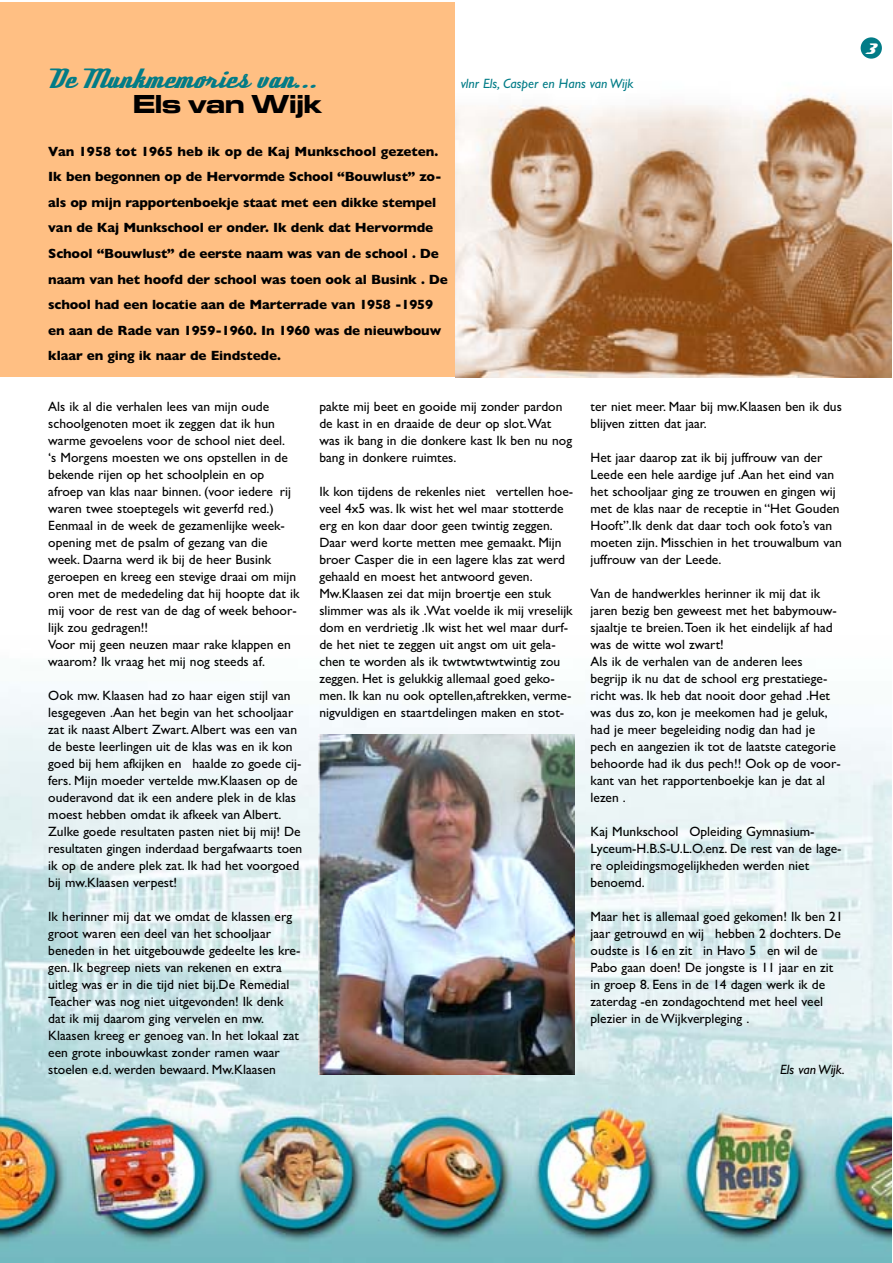
<style>
.page{position:relative;width:893px;height:1263px;background:#fff}
.page>*{position:absolute;margin:0;border:0;box-sizing:border-box;transform-origin:0 0}
.t1{font:30px "Deftone Stylus";letter-spacing:.035em;color:#027c87}
.t2{font:28.5px "Deftone Stylus";color:#fff}
.t3{font:27px "Microgramma D Bold Exte";color:#000}
.t4{font:13.5px/17.1px "Gill Sans";color:#000}
.t5{font:700 13.5px/25.5px "Gill Sans";letter-spacing:-.01em;color:#000}
.t6{font:italic 13.5px "Gill Sans";color:#027c87}
.t7{font:italic 13.5px "Gill Sans";color:#000}
</style>
<div class="page">
<img style="left:0;top:689px;width:891px;height:574px">
<div style="left:0;top:3px;width:891px;height:374px;background:#ffbf83"></div>
<img style="left:455px;top:3px;width:436px;height:374px">
<div style="left:861px;top:37px;width:21px;height:22px;background:#027c87;border-radius:50%"></div>
<img style="left:319px;top:734px;width:255px;height:340px">
<h1 class="t1" style="left:48px;top:67px;width:269px">De Munkmemories van...</h1>
<h3 class="t3" style="left:133px;top:94px;width:190px">Els van Wijk</h3>
<p class="t5" style="left:48px;top:140px;width:401px">Van 1958 tot 1965 heb ik op de Kaj Munkschool gezeten.<br>Ik ben begonnen op de Hervormde School “Bouwlust” zo&shy;als op mijn rapportenboekje staat met een dikke stempel van de Kaj Munkschool er onder. Ik denk dat Hervormde School “Bouwlust” de eerste naam was van de school . De naam van het hoofd der school was toen ook al Busink . De school had een locatie aan de Marterrade van 1958 -1959 en aan de Rade van 1959-1960. In 1960 was de nieuwbouw klaar en ging ik naar de Eindstede.</p>
<p class="t6" style="left:461px;top:79px;width:174px">vlnr Els, Casper en Hans van Wijk</p>
<p class="t4" style="left:48px;top:399px;width:253px">Als ik al die verhalen lees van mijn oude schoolgenoten moet ik zeggen dat ik hun warme gevoelens voor de school niet deel.<br>‘s Morgens moesten we ons opstellen in de bekende rijen op het schoolplein en op afroep van klas naar binnen. (voor iedere rij waren twee stoeptegels wit geverfd red.)<br>Eenmaal in de week de gezamenlijke week&shy;opening met de psalm of gezang van die week. Daarna werd ik bij de heer Busink geroepen en kreeg een stevige draai om mijn oren met de mededeling dat hij hoopte dat ik mij voor de rest van de dag of week behoor&shy;lijk zou gedragen!!<br>Voor mij geen neuzen maar rake klappen en waarom? Ik vraag het mij nog steeds af.</p>
<p class="t4" style="left:48px;top:689px;width:256px">Ook mw. Klaasen had zo haar eigen stijl van lesgegeven .Aan het begin van het schooljaar zat ik naast Albert Zwart.Albert was een van de beste leerlingen uit de klas was en ik kon goed bij hem afkijken en haalde zo goede cij&shy;fers. Mijn moeder vertelde mw.Klaasen op de ouderavond dat ik een andere plek in de klas moest hebben omdat ik afkeek van Albert.<br>Zulke goede resultaten pasten niet bij mij! De resultaten gingen inderdaad bergafwaarts toen ik op de andere plek zat. Ik had het voorgoed bij mw.Klaasen verpest!</p>
<p class="t4" style="left:48px;top:910px;width:254px">Ik herinner mij dat we omdat de klassen erg groot waren een deel van het schooljaar beneden in het uitgebouwde gedeelte les kre&shy;gen. Ik begreep niets van rekenen en extra uitleg was er in die tijd niet bij.De Remedial Teacher was nog niet uitgevonden! Ik denk dat ik mij daarom ging vervelen en mw.<br>Klaasen kreeg er genoeg van. In het lokaal zat een grote inbouwkast zonder ramen waar stoelen e.d. werden bewaard. Mw.Klaasen</p>
<p class="t4" style="left:319px;top:399px;width:254px">pakte mij beet en gooide mij zonder pardon de kast in en draaide de deur op slot.Wat was ik bang in die donkere kast Ik ben nu nog bang in donkere ruimtes.</p>
<p class="t4" style="left:319px;top:484px;width:255px">Ik kon tijdens de rekenles niet vertellen hoe&shy;veel 4x5 was. Ik wist het wel maar stotterde erg en kon daar door geen twintig zeggen.<br>Daar werd korte metten mee gemaakt. Mijn broer Casper die in een lagere klas zat werd gehaald en moest het antwoord geven.<br>Mw.Klaasen zei dat mijn broertje een stuk slimmer was als ik .Wat voelde ik mij vreselijk dom en verdrietig .Ik wist het wel maar durf&shy;de het niet te zeggen uit angst om uit gela&shy;chen te worden als ik twtwtwtwtwintig zou zeggen. Het is gelukkig allemaal goed geko&shy;men. Ik kan nu ook optellen,aftrekken, verme&shy;nigvuldigen en staartdelingen maken en stot-</p>
<p class="t4" style="left:591px;top:399px;width:253px">ter niet meer. Maar bij mw.Klaasen ben ik dus blijven zitten dat jaar.</p>
<p class="t4" style="left:591px;top:450px;width:253px">Het jaar daarop zat ik bij juffrouw van der Leede een hele aardige juf .Aan het eind van het schooljaar ging ze trouwen en gingen wij met de klas naar de receptie in “Het Gouden Hooft”.Ik denk dat daar toch ook foto’s van moeten zijn. Misschien in het trouwalbum van juffrouw van der Leede.</p>
<p class="t4" style="left:591px;top:586px;width:252px">Van de handwerkles herinner ik mij dat ik jaren bezig ben geweest met het babymouw&shy;sjaaltje te breien.Toen ik het eindelijk af had was de witte wol zwart!<br>Als ik de verhalen van de anderen lees begrijp ik nu dat de school erg prestatiege&shy;richt was. Ik heb dat nooit door gehad .Het was dus zo, kon je meekomen had je geluk, had je meer begeleiding nodig dan had je pech en aangezien ik tot de laatste categorie behoorde had ik dus pech!! Ook op de voor&shy;kant van het rapportenboekje kan je dat al lezen .</p>
<p class="t4" style="left:591px;top:825px;width:252px">Kaj Munkschool Opleiding Gymnasium-Lyceum-H.B.S-U.L.O.enz. De rest van de lage&shy;re opleidingsmogelijkheden werden niet benoemd.</p>
<p class="t4" style="left:591px;top:910px;width:254px">Maar het is allemaal goed gekomen! Ik ben 21 jaar getrouwd en wij hebben 2 dochters. De oudste is 16 en zit in Havo 5 en wil de Pabo gaan doen! De jongste is 11 jaar en zit in groep 8. Eens in de 14 dagen werk ik de zaterdag -en zondagochtend met heel veel plezier in de Wijkverpleging .</p>
<p class="t7" style="left:780px;top:1065px;width:66px">Els van Wijk.</p>
<h2 class="t2" style="left:865px;top:34px;width:11px">3</h2>
</div>
